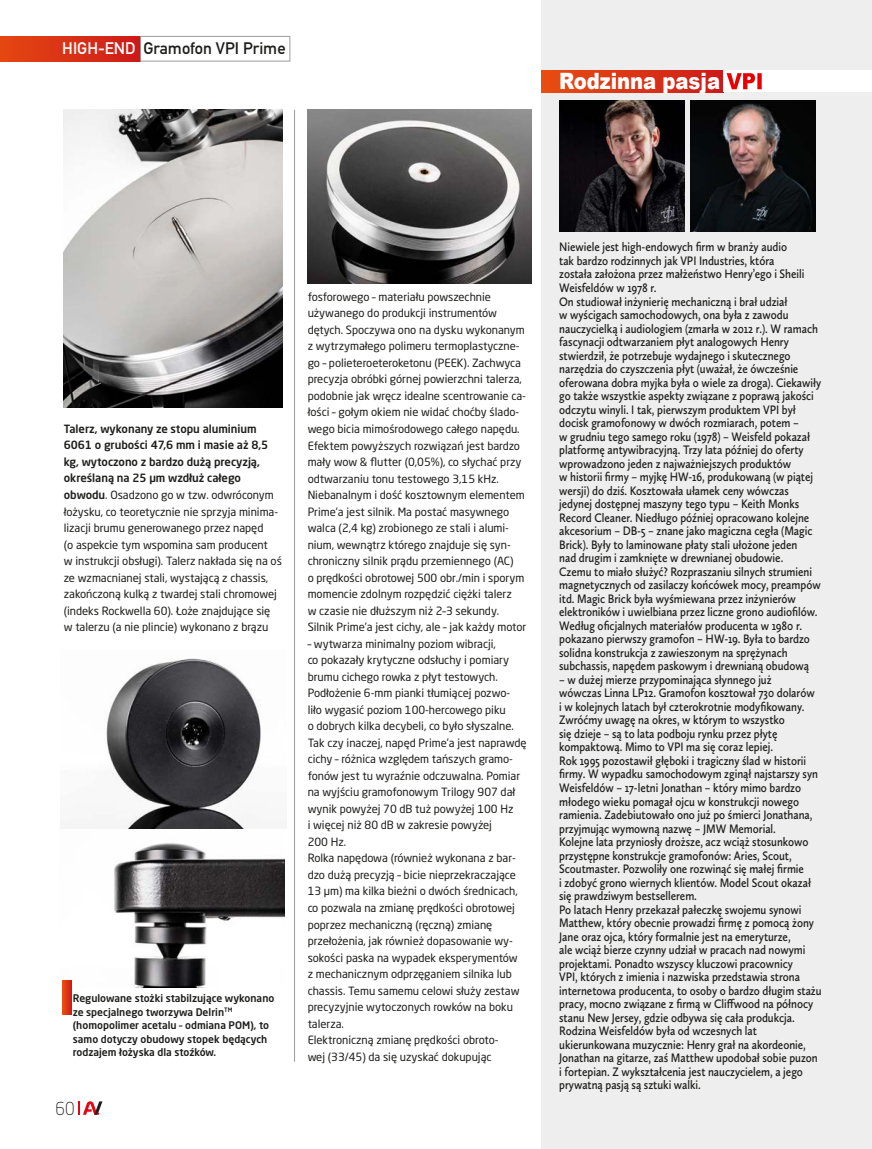
<style>
.page{position:relative;width:872px;height:1149px;background:#fff}
.page>*{position:absolute;margin:0;border:0;box-sizing:border-box;transform-origin:0 0}
.t1{font:900 22.5px "Arial";letter-spacing:-.005em;color:#fff;scale:.87 1}
.t2{font:300 17.7px "Neo Sans Pro";color:#1d1d1b;scale:.93 1}
.t3{font:700 16.5px "DIN Alternate";color:#1d1d1b}
.t4{font:600 12.75px/13.5px "Calluna Sans";letter-spacing:-.005em;color:#1d1d1b;scale:.87 1}
.t5{font:11.25px/16.5px "Neo Sans Pro";letter-spacing:-.005em;color:#1d1d1b}
.t6{font:500 10.35px/13.5px "Neo Sans Pro";color:#1d1d1b}
.s1{color:#fff}
.s2{font-weight:500}
</style>
<div class="page">
<svg style="left:78px;top:1101px;width:24px;height:13px"></svg>
<img style="left:62px;top:828px;width:222px;height:159px">
<div style="left:541px;top:0;width:331px;height:1148px;background:#eee"></div>
<hr style="left:294px;top:110px;width:1px;height:951px;background:#9d9d9c">
<div style="left:541px;top:71px;width:182px;height:21px;background:linear-gradient(to right,#e84e10,#cd1b1a)"></div>
<div style="left:723px;top:71px;width:149px;height:21px;background:#fff"></div>
<div style="left:0;top:36px;width:140px;height:25px;background:linear-gradient(to right,#e54712,#cd1b1a)"></div>
<div style="left:140px;top:36px;width:150px;height:25px;border:1px solid #9d9d9c"></div>
<img style="left:64px;top:110px;width:219px;height:297px">
<img style="left:307px;top:110px;width:224px;height:173px">
<img style="left:98px;top:658px;width:163px;height:170px">
<img style="left:559px;top:101px;width:125px;height:131px">
<img style="left:690px;top:101px;width:125px;height:131px">
<svg style="left:63px;top:980px;width:8px;height:34px"></svg>
<p class="t3" style="left:62px;top:36px;width:225px"><span class="s1">HIGH-END</span> Gramofon VPI Prime</p>
<h1 class="t1" style="left:559px;top:65px;width:236px">Rodzinna pasja VPI</h1>
<p class="t5" style="left:64px;top:420px;width:220px"><span class="s2">Talerz, wykonany ze stopu aluminium 6061 o grubości 47,6 mm i masie aż 8,5 kg, wytoczono z bardzo dużą precyzją, określaną na 25 μm wzdłuż całego obwodu</span>. Osadzono go w tzw. odwróconym łożysku, co teoretycznie nie sprzyja minima&shy;lizacji brumu generowanego przez napęd<br>(o aspekcie tym wspomina sam producent<br>w instrukcji obsługi). Talerz nakłada się na oś ze wzmacnianej stali, wystającą z chassis, zakończoną kulką z twardej stali chromowej (indeks Rockwella 60). Łoże znajdujące się w talerzu (a nie plincie) wykonano z brązu</p>
<p class="t6" style="left:73px;top:991px;width:203px">Regulowane stożki stabilzujące wykonano ze specjalnego tworzywa Delrin<sup>TM </sup>(homopolimer acetalu – odmiana POM), to samo dotyczy obudowy stopek będących rodzajem łożyska dla stoźków.</p>
<h2 class="t2" style="left:56px;top:1097px;width:22px">60</h2>
<p class="t5" style="left:308px;top:288px;width:220px">fosforowego – materiału powszechnie używanego do produkcji instrumentów dętych. Spoczywa ono na dysku wykonanym z wytrzymałego polimeru termoplastyczne&shy;go – polieteroeteroketonu (PEEK). Zachwyca precyzja obróbki górnej powierzchni talerza, podobnie jak wręcz idealne scentrowanie ca&shy;łości – gołym okiem nie widać choćby ślado&shy;wego bicia mimośrodowego całego napędu.<br>Efektem powyższych rozwiązań jest bardzo mały wow &amp; flutter (0,05%), co słychać przy odtwarzaniu tonu testowego 3,15 kHz.<br>Niebanalnym i dość kosztownym elementem Prime’a jest silnik. Ma postać masywnego walca (2,4 kg) zrobionego ze stali i alumi&shy;nium, wewnątrz którego znajduje się syn&shy;chroniczny silnik prądu przemiennego (AC)<br>o prędkości obrotowej 500 obr./min i sporym momencie zdolnym rozpędzić ciężki talerz<br>w czasie nie dłuższym niż 2–3 sekundy.<br>Silnik Prime’a jest cichy, ale – jak każdy motor</p>
<p class="t5" style="left:308px;top:635px;width:220px">– wytwarza minimalny poziom wibracji,<br>co pokazały krytyczne odsłuchy i pomiary brumu cichego rowka z płyt testowych.<br>Podłożenie 6-mm pianki tłumiącej pozwo&shy;liło wygasić poziom 100-hercowego piku<br>o dobrych kilka decybeli, co było słyszalne.<br>Tak czy inaczej, napęd Prime’a jest naprawdę cichy – różnica względem tańszych gramo&shy;fonów jest tu wyraźnie odczuwalna. Pomiar na wyjściu gramofonowym Trilogy 907 dał wynik powyżej 70 dB tuż powyżej 100 Hz<br>i więcej niż 80 dB w zakresie powyżej<br>200 Hz.<br>Rolka napędowa (również wykonana z bar&shy;dzo dużą precyzją – bicie nieprzekraczające 13 μm) ma kilka bieżni o dwóch średnicach, co pozwala na zmianę prędkości obrotowej poprzez mechaniczną (ręczną) zmianę przełożenia, jak również dopasowanie wy&shy;sokości paska na wypadek eksperymentów<br>z mechanicznym odprzęganiem silnika lub chassis. Temu samemu celowi służy zestaw precyzyjnie wytoczonych rowków na boku talerza.<br>Elektroniczną zmianę prędkości obroto-<br>wej (33/45) da się uzyskać dokupując</p>
<p class="t4" style="left:559px;top:240px;width:303px">Niewiele jest high-endowych firm w branży audio<br>tak bardzo rodzinnych jak VPI Industries, która<br>została założona przez małżeństwo Henry’ego i Sheili Weisfeldów w 1978 r.<br>On studiował inżynierię mechaniczną i brał udział<br>w wyścigach samochodowych, ona była z zawodu nauczycielką i audiologiem (zmarła w 2012 r.). W ramach fascynacji odtwarzaniem płyt analogowych Henry stwierdził, że potrzebuje wydajnego i skutecznego narzędzia do czyszczenia płyt (uważał, że ówcześnie oferowana dobra myjka była o wiele za droga). Ciekawiły go także wszystkie aspekty związane z poprawą jakości odczytu winyli. I tak, pierwszym produktem VPI był docisk gramofonowy w dwóch rozmiarach, potem –<br>w grudniu tego samego roku (1978) – Weisfeld pokazał platformę antywibracyjną. Trzy lata później do oferty wprowadzono jeden z najważniejszych produktów<br>w historii firmy – myjkę HW-16, produkowaną (w piątej wersji) do dziś. Kosztowała ułamek ceny wówczas jedynej dostępnej maszyny tego typu – Keith Monks Record Cleaner. Niedługo później opracowano kolejne akcesorium – DB-5 – znane jako magiczna cegła (Magic Brick). Były to laminowane płaty stali ułożone jeden<br>nad drugim i zamknięte w drewnianej obudowie.<br>Czemu to miało służyć? Rozpraszaniu silnych strumieni magnetycznych od zasilaczy końcówek mocy, preampów itd. Magic Brick była wyśmiewana przez inżynierów elektroników i uwielbiana przez liczne grono audiofilów.<br>Według oficjalnych materiałów producenta w 1980 r. pokazano pierwszy gramofon – HW-19. Była to bardzo solidna konstrukcja z zawieszonym na sprężynach subchassis, napędem paskowym i drewnianą obudową</p>
<p class="t4" style="left:559px;top:672px;width:303px">– w dużej mierze przypominająca słynnego już<br>wówczas Linna LP12. Gramofon kosztował 730 dolarów<br>i w kolejnych latach był czterokrotnie modyfikowany.<br>Zwróćmy uwagę na okres, w którym to wszystko<br>się dzieje – są to lata podboju rynku przez płytę kompaktową. Mimo to VPI ma się coraz lepiej.<br>Rok 1995 pozostawił głęboki i tragiczny ślad w historii firmy. W wypadku samochodowym zginął najstarszy syn Weisfeldów – 17-letni Jonathan – który mimo bardzo młodego wieku pomagał ojcu w konstrukcji nowego ramienia. Zadebiutowało ono już po śmierci Jonathana, przyjmując wymowną nazwę – JMW Memorial.<br>Kolejne lata przyniosły droższe, acz wciąż stosunkowo przystępne konstrukcje gramofonów: Aries, Scout, Scoutmaster. Pozwoliły one rozwinąć się małej firmie<br>i zdobyć grono wiernych klientów. Model Scout okazał się prawdziwym bestsellerem.<br>Po latach Henry przekazał pałeczkę swojemu synowi Matthew, który obecnie prowadzi firmę z pomocą żony Jane oraz ojca, który formalnie jest na emeryturze,<br>ale wciąż bierze czynny udział w pracach nad nowymi projektami. Ponadto wszyscy kluczowi pracownicy<br>VPI, których z imienia i nazwiska przedstawia strona internetowa producenta, to osoby o bardzo długim stażu pracy, mocno związane z firmą w Cliffwood na północy stanu New Jersey, gdzie odbywa się cała produkcja.<br>Rodzina Weisfeldów była od wczesnych lat ukierunkowana muzycznie: Henry grał na akordeonie, Jonathan na gitarze, zaś Matthew upodobał sobie puzon i fortepian. Z wykształcenia jest nauczycielem, a jego prywatną pasją są sztuki walki.</p>
</div>
